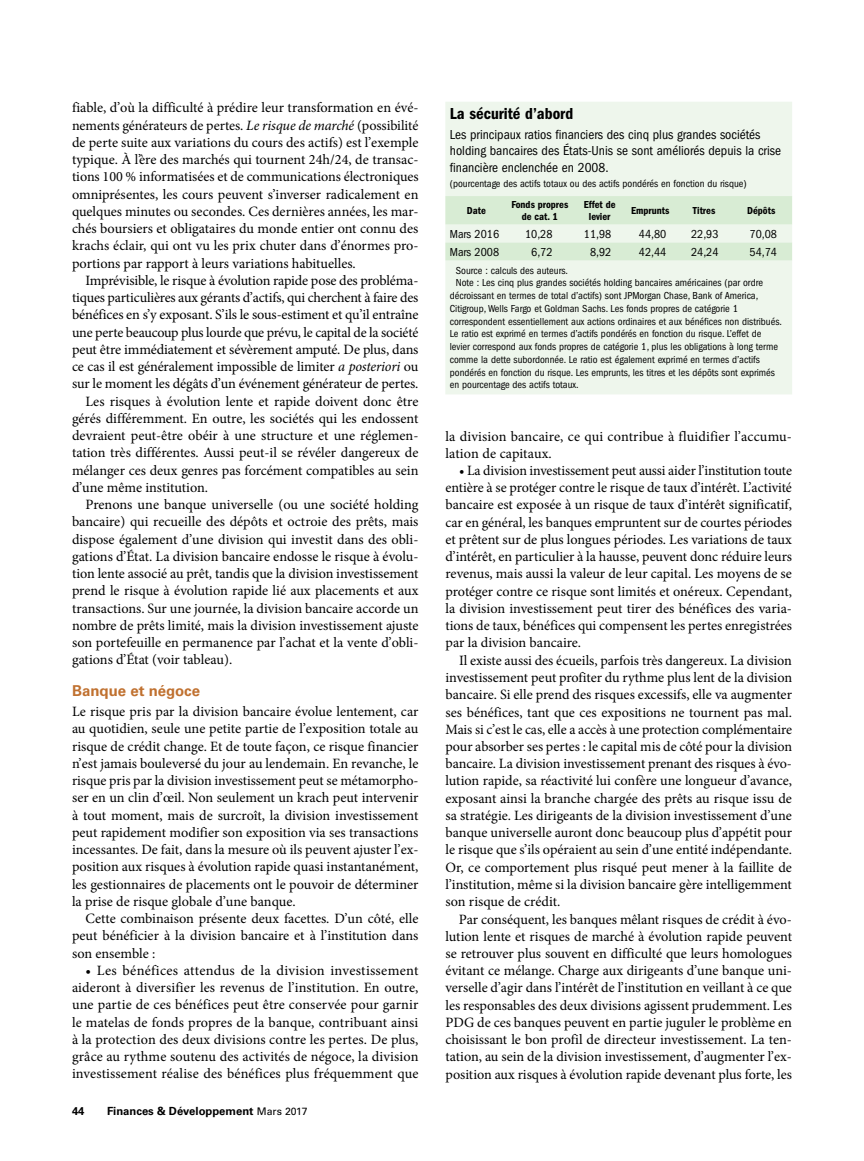
<style>
.page{position:relative;width:864px;height:1161px;background:#fff}
.page>*{position:absolute;margin:0;border:0;box-sizing:border-box;transform-origin:0 0}
.t1{font:16.5px "ITC Franklin Gothic Std Dm Cd";color:#000}
.t2{font:700 15px "Univers LT Std";color:#c07130}
.t3{font:14.25px/17.2px "Minion Pro";letter-spacing:-.005em;color:#000;text-align:justify}
.t4{font:condensed 13.5px/16.5px "ITC Franklin Gothic Std";color:#000}
.t5{font:condensed 12px "ITC Franklin Gothic Std";color:#000}
.t6{font:700 11.25px "Univers LT Std";color:#000}
.t7{font:condensed 10.5px "ITC Franklin Gothic Std";color:#000}
.t8{font:10.5px/12px "ITC Franklin Gothic Std Dm Cd";color:#000;text-align:center}
.s1{font-style:italic}
.s2{font-weight:400;font-size:10.5px}
</style>
<div class="page">
<div style="left:445px;top:102px;width:347px;height:292px;background:#eef6ec"></div>
<svg style="left:445px;top:196px;width:347px;height:65px"></svg>
<p class="t3" style="left:72px;top:99px;width:348px">fiable, d’où la difficulté à prédire leur transformation en évé&shy;nements générateurs de pertes. <span class="s1">Le risque de marché</span> (possibilité de perte suite aux variations du cours des actifs) est l’exemple typique. À l’ère des marchés qui tournent 24h/24, de transac&shy;tions 100 % informatisées et de communications électroniques omniprésentes, les cours peuvent s’inverser radicalement en quelques minutes ou secondes. Ces dernières années, les mar&shy;chés boursiers et obligataires du monde entier ont connu des krachs éclair, qui ont vu les prix chuter dans d’énormes pro&shy;portions par rapport à leurs variations habituelles.</p>
<p class="t3" style="left:86px;top:272px;width:335px">Imprévisible, le risque à évolution rapide pose des probléma-</p>
<p class="t3" style="left:72px;top:289px;width:348px">tiques particulières aux gérants d’actifs, qui cherchent à faire des</p>
<p class="t3" style="left:72px;top:306px;width:348px">bénéfices en s’y exposant. S’ils le sous-estiment et qu’il entraîne</p>
<p class="t3" style="left:72px;top:324px;width:348px">une perte beaucoup plus lourde que prévu, le capital de la société</p>
<p class="t3" style="left:72px;top:341px;width:348px">peut être immédiatement et sévèrement amputé. De plus, dans</p>
<p class="t3" style="left:72px;top:358px;width:348px">ce cas il est généralement impossible de limiter <span class="s1">a posteriori</span> ou</p>
<p class="t3" style="left:72px;top:375px;width:348px">sur le moment les dégâts d’un événement générateur de pertes.</p>
<p class="t3" style="left:86px;top:393px;width:334px">Les risques à évolution lente et rapide doivent donc être</p>
<p class="t3" style="left:72px;top:410px;width:348px">gérés différemment. En outre, les sociétés qui les endossent</p>
<p class="t3" style="left:72px;top:427px;width:348px">devraient peut-être obéir à une structure et une réglemen-</p>
<p class="t3" style="left:72px;top:444px;width:348px">tation très différentes. Aussi peut-il se révéler dangereux de</p>
<p class="t3" style="left:72px;top:462px;width:348px">mélanger ces deux genres pas forcément compatibles au sein</p>
<p class="t3" style="left:72px;top:479px;width:138px">d’une même institution.</p>
<p class="t3" style="left:86px;top:496px;width:334px">Prenons une banque universelle (ou une société holding</p>
<p class="t3" style="left:72px;top:513px;width:348px">bancaire) qui recueille des dépôts et octroie des prêts, mais</p>
<p class="t3" style="left:72px;top:531px;width:348px">dispose également d’une division qui investit dans des obli-</p>
<p class="t3" style="left:72px;top:548px;width:348px">gations d’État. La division bancaire endosse le risque à évolu-</p>
<p class="t3" style="left:72px;top:565px;width:348px">tion lente associé au prêt, tandis que la division investissement</p>
<p class="t3" style="left:72px;top:582px;width:348px">prend le risque à évolution rapide lié aux placements et aux</p>
<p class="t3" style="left:72px;top:600px;width:348px">transactions. Sur une journée, la division bancaire accorde un</p>
<p class="t3" style="left:72px;top:617px;width:348px">nombre de prêts limité, mais la division investissement ajuste</p>
<p class="t3" style="left:72px;top:634px;width:348px">son portefeuille en permanence par l’achat et la vente d’obli-</p>
<p class="t3" style="left:72px;top:651px;width:162px">gations d’État (voir tableau).</p>
<p class="t2" style="left:72px;top:682px;width:130px">Banque et négoce</p>
<p class="t3" style="left:72px;top:703px;width:348px">Le risque pris par la division bancaire évolue lentement, car au quotidien, seule une petite partie de l’exposition totale au risque de crédit change. Et de toute façon, ce risque financier n’est jamais bouleversé du jour au lendemain. En revanche, le risque pris par la division investissement peut se métamorpho&shy;ser en un clin d’œil. Non seulement un krach peut intervenir à tout moment, mais de surcroît, la division investissement peut rapidement modifier son exposition via ses transactions incessantes. De fait, dans la mesure où ils peuvent ajuster l’ex&shy;position aux risques à évolution rapide quasi instantanément, les gestionnaires de placements ont le pouvoir de déterminer la prise de risque globale d’une banque.</p>
<p class="t3" style="left:72px;top:910px;width:348px;text-indent:13px">Cette combinaison présente deux facettes. D’un côté, elle peut bénéficier à la division bancaire et à l’institution dans son ensemble :</p>
<p class="t3" style="left:72px;top:962px;width:348px;text-indent:14px">• Les bénéfices attendus de la division investissement aideront à diversifier les revenus de l’institution. En outre, une partie de ces bénéfices peut être conservée pour garnir le matelas de fonds propres de la banque, contribuant ainsi à la protection des deux divisions contre les pertes. De plus, grâce au rythme soutenu des activités de négoce, la division investissement réalise des bénéfices plus fréquemment que</p>
<p class="t6" style="left:72px;top:1105px;width:14px">44</p>
<p class="t6" style="left:107px;top:1105px;width:202px">Finances &amp; Développement <span class="s2">Mars 2017</span></p>
<p class="t1" style="left:450px;top:104px;width:125px">La sécurité d’abord</p>
<p class="t4" style="left:450px;top:126px;width:333px">Les principaux ratios financiers des cinq plus grandes sociétés holding bancaires des États-Unis se sont améliorés depuis la crise financière enclenchée en 2008.</p>
<p class="t7" style="left:450px;top:178px;width:298px">(pourcentage des actifs totaux ou des actifs pondérés en fonction du risque)</p>
<p class="t8" style="left:467px;top:204px;width:20px">Date</p>
<p class="t8" style="left:511px;top:198px;width:58px">Fonds propres de cat. 1</p>
<p class="t8" style="left:584px;top:198px;width:33px">Effet de levier</p>
<p class="t8" style="left:631px;top:204px;width:40px">Emprunts</p>
<p class="t8" style="left:693px;top:204px;width:24px">Titres</p>
<p class="t8" style="left:747px;top:204px;width:30px">Dépôts</p>
<p class="t5" style="left:450px;top:227px;width:51px">Mars 2016</p>
<p class="t5" style="left:525px;top:227px;width:29px">10,28</p>
<p class="t5" style="left:584px;top:227px;width:29px">11,98</p>
<p class="t5" style="left:639px;top:227px;width:29px">44,80</p>
<p class="t5" style="left:691px;top:227px;width:29px">22,93</p>
<p class="t5" style="left:750px;top:227px;width:29px">70,08</p>
<p class="t5" style="left:450px;top:245px;width:51px">Mars 2008</p>
<p class="t5" style="left:531px;top:245px;width:23px">6,72</p>
<p class="t5" style="left:590px;top:245px;width:23px">8,92</p>
<p class="t5" style="left:639px;top:245px;width:29px">42,44</p>
<p class="t5" style="left:691px;top:245px;width:29px">24,24</p>
<p class="t5" style="left:750px;top:245px;width:29px">54,74</p>
<p class="t7" style="left:456px;top:264px;width:114px">Source : calculs des auteurs.</p>
<p class="t7" style="left:456px;top:277px;width:309px">Note : Les cinq plus grandes sociétés holding bancaires américaines (par ordre</p>
<p class="t7" style="left:450px;top:290px;width:310px">décroissant en termes de total d’actifs) sont JPMorgan Chase, Bank of America,</p>
<p class="t7" style="left:450px;top:303px;width:290px">Citigroup, Wells Fargo et Goldman Sachs. Les fonds propres de catégorie 1</p>
<p class="t7" style="left:450px;top:315px;width:334px">correspondent essentiellement aux actions ordinaires et aux bénéfices non distribués.</p>
<p class="t7" style="left:450px;top:328px;width:313px">Le ratio est exprimé en termes d’actifs pondérés en fonction du risque. L’effet de</p>
<p class="t7" style="left:450px;top:341px;width:330px">levier correspond aux fonds propres de catégorie 1, plus les obligations à long terme</p>
<p class="t7" style="left:450px;top:354px;width:312px">comme la dette subordonnée. Le ratio est également exprimé en termes d’actifs</p>
<p class="t7" style="left:450px;top:366px;width:327px">pondérés en fonction du risque. Les emprunts, les titres et les dépôts sont exprimés</p>
<p class="t7" style="left:450px;top:379px;width:130px">en pourcentage des actifs totaux.</p>
<p class="t3" style="left:446px;top:427px;width:348px">la division bancaire, ce qui contribue à fluidifier l’accumu&shy;lation de capitaux.</p>
<p class="t3" style="left:446px;top:462px;width:348px;text-indent:14px">• La division investissement peut aussi aider l’institution toute entière à se protéger contre le risque de taux d’intérêt. L’activité bancaire est exposée à un risque de taux d’intérêt significatif, car en général, les banques empruntent sur de courtes périodes et prêtent sur de plus longues périodes. Les variations de taux d’intérêt, en particulier à la hausse, peuvent donc réduire leurs revenus, mais aussi la valeur de leur capital. Les moyens de se protéger contre ce risque sont limités et onéreux. Cependant, la division investissement peut tirer des bénéfices des varia&shy;tions de taux, bénéfices qui compensent les pertes enregistrées par la division bancaire.</p>
<p class="t3" style="left:446px;top:652px;width:348px;text-indent:14px">Il existe aussi des écueils, parfois très dangereux. La division investissement peut profiter du rythme plus lent de la division bancaire. Si elle prend des risques excessifs, elle va augmenter ses bénéfices, tant que ces expositions ne tournent pas mal.<br>Mais si c’est le cas, elle a accès à une protection complémentaire pour absorber ses pertes : le capital mis de côté pour la division bancaire. La division investissement prenant des risques à évo&shy;lution rapide, sa réactivité lui confère une longueur d’avance, exposant ainsi la branche chargée des prêts au risque issu de sa stratégie. Les dirigeants de la division investissement d’une banque universelle auront donc beaucoup plus d’appétit pour le risque que s’ils opéraient au sein d’une entité indépendante.<br>Or, ce comportement plus risqué peut mener à la faillite de l’institution, même si la division bancaire gère intelligemment son risque de crédit.</p>
<p class="t3" style="left:446px;top:910px;width:348px;text-indent:13px">Par conséquent, les banques mêlant risques de crédit à évo&shy;lution lente et risques de marché à évolution rapide peuvent se retrouver plus souvent en difficulté que leurs homologues évitant ce mélange. Charge aux dirigeants d’une banque uni&shy;verselle d’agir dans l’intérêt de l’institution en veillant à ce que les responsables des deux divisions agissent prudemment. Les PDG de ces banques peuvent en partie juguler le problème en choisissant le bon profil de directeur investissement. La ten&shy;tation, au sein de la division investissement, d’augmenter l’ex&shy;position aux risques à évolution rapide devenant plus forte, les</p>
</div>
